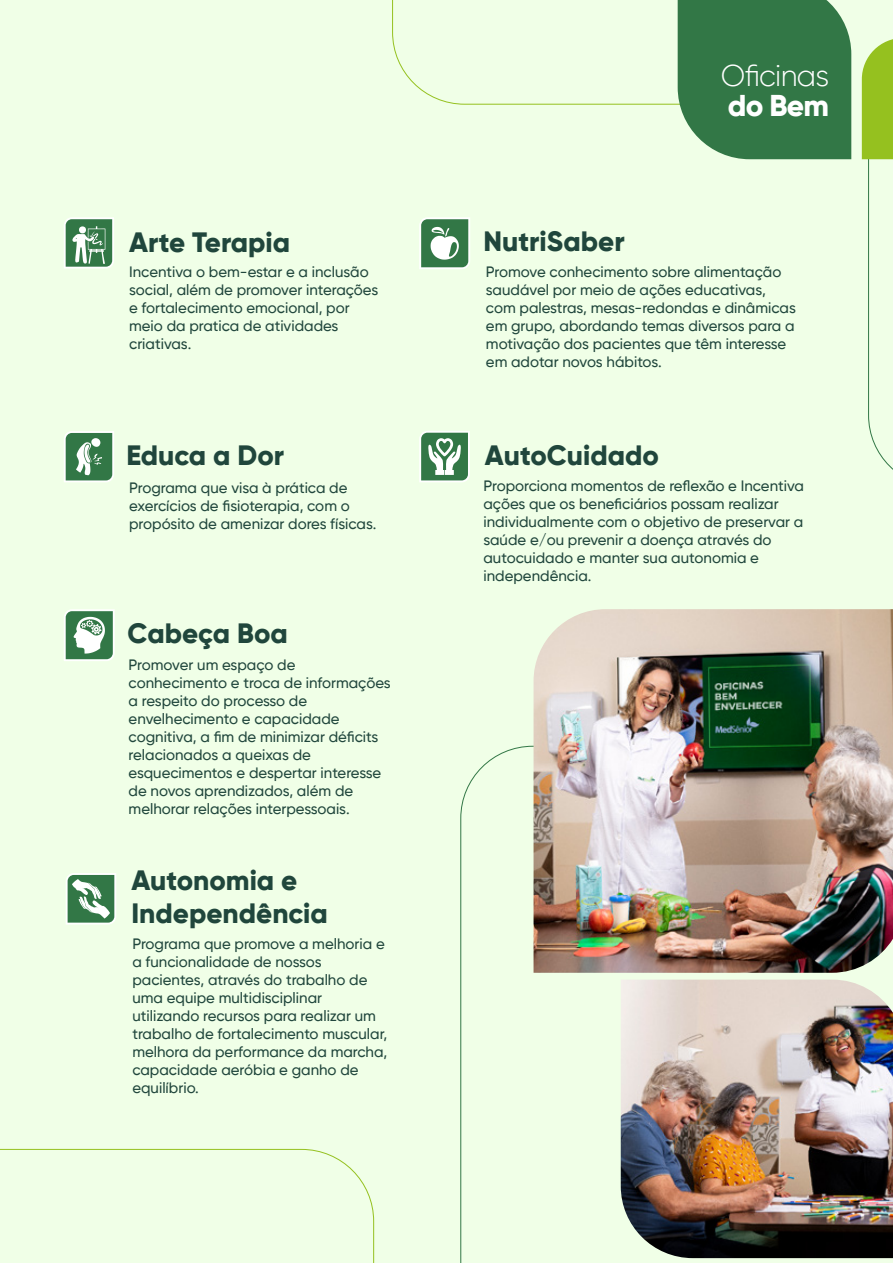
<style>
.page{position:relative;width:893px;height:1263px;background:#f0ffe7}
.page>*{position:absolute;margin:0;border:0;box-sizing:border-box;transform-origin:0 0}
.t1{font:300 30px "Gilroy";letter-spacing:-.025em;color:#fff}
.t2{font:800 30px "Gilroy";color:#fff}
.t3{font:800 27.9px/33.5px "Gilroy";color:#20463c}
.t4{font:500 15px/18px "Gilroy";color:#20463c}
</style>
<div class="page">
<svg style="left:392px;top:0;width:286px;height:105px"></svg>
<div style="left:678px;top:0;width:173px;height:159px;background:#327746"></div>
<svg style="left:862px;top:39px;width:31px;height:431px"></svg>
<svg style="left:64px;top:217px;width:50px;height:52px;background:#76a483"></svg>
<svg style="left:64px;top:431px;width:50px;height:51px;background:#6d9e7b"></svg>
<svg style="left:419px;top:431px;width:51px;height:51px;background:#7ca889"></svg>
<svg style="left:64px;top:609px;width:51px;height:52px;background:#85ae91"></svg>
<svg style="left:419px;top:217px;width:51px;height:52px;background:#7aa786"></svg>
<svg style="left:66px;top:873px;width:50px;height:51px;background:#74a381"></svg>
<svg style="left:0;top:1149px;width:374px;height:114px"></svg>
<svg style="left:460px;top:745px;width:433px;height:518px"></svg>
<img style="left:534px;top:609px;width:359px;height:364px">
<img style="left:621px;top:979px;width:272px;height:279px">
<h2 class="t3" style="left:129px;top:225px;width:163px">Arte Terapia</h2>
<p class="t4" style="left:129px;top:263px;width:251px">Incentiva o bem-estar e a inclusão social, além de promover interações e fortalecimento emocional, por meio da pratica de atividades criativas.</p>
<h2 class="t3" style="left:126px;top:438px;width:159px">Educa a Dor</h2>
<p class="t4" style="left:129px;top:478px;width:249px">Programa que visa à prática de exercícios de fisioterapia, com o propósito de amenizar dores físicas.</p>
<h2 class="t3" style="left:128px;top:616px;width:162px">Cabeça Boa</h2>
<p class="t4" style="left:129px;top:655px;width:264px">Promover um espaço de conhecimento e troca de informações a respeito do processo de envelhecimento e capacidade cognitiva, a fim de minimizar déficits relacionados a queixas de esquecimentos e despertar interesse de novos aprendizados, além de melhorar relações interpessoais.</p>
<h2 class="t3" style="left:131px;top:863px;width:198px">Autonomia e<br>Independência</h2>
<p class="t4" style="left:132px;top:934px;width:257px">Programa que promove a melhoria e a funcionalidade de nossos pacientes, através do trabalho de uma equipe multidisciplinar utilizando recursos para realizar um trabalho de fortalecimento muscular, melhora da performance da marcha, capacidade aeróbia e ganho de equilíbrio.</p>
<h1 class="t1" style="left:721px;top:57px;width:110px">Oficinas</h1>
<h1 class="t2" style="left:728px;top:87px;width:103px">do Bem</h1>
<h2 class="t3" style="left:483px;top:225px;width:143px">NutriSaber</h2>
<p class="t4" style="left:486px;top:263px;width:311px">Promove conhecimento sobre alimentação saudável por meio de ações educativas, com palestras, mesas-redondas e dinâmicas em grupo, abordando temas diversos para a motivação dos pacientes que têm interesse em adotar novos hábitos.</p>
<h2 class="t3" style="left:485px;top:438px;width:175px">AutoCuidado</h2>
<p class="t4" style="left:483px;top:477px;width:322px">Proporciona momentos de reflexão e Incentiva ações que os beneficiários possam realizar individualmente com o objetivo de preservar a saúde e/ou prevenir a doença através do autocuidado e manter sua autonomia e independência.</p>
</div>
